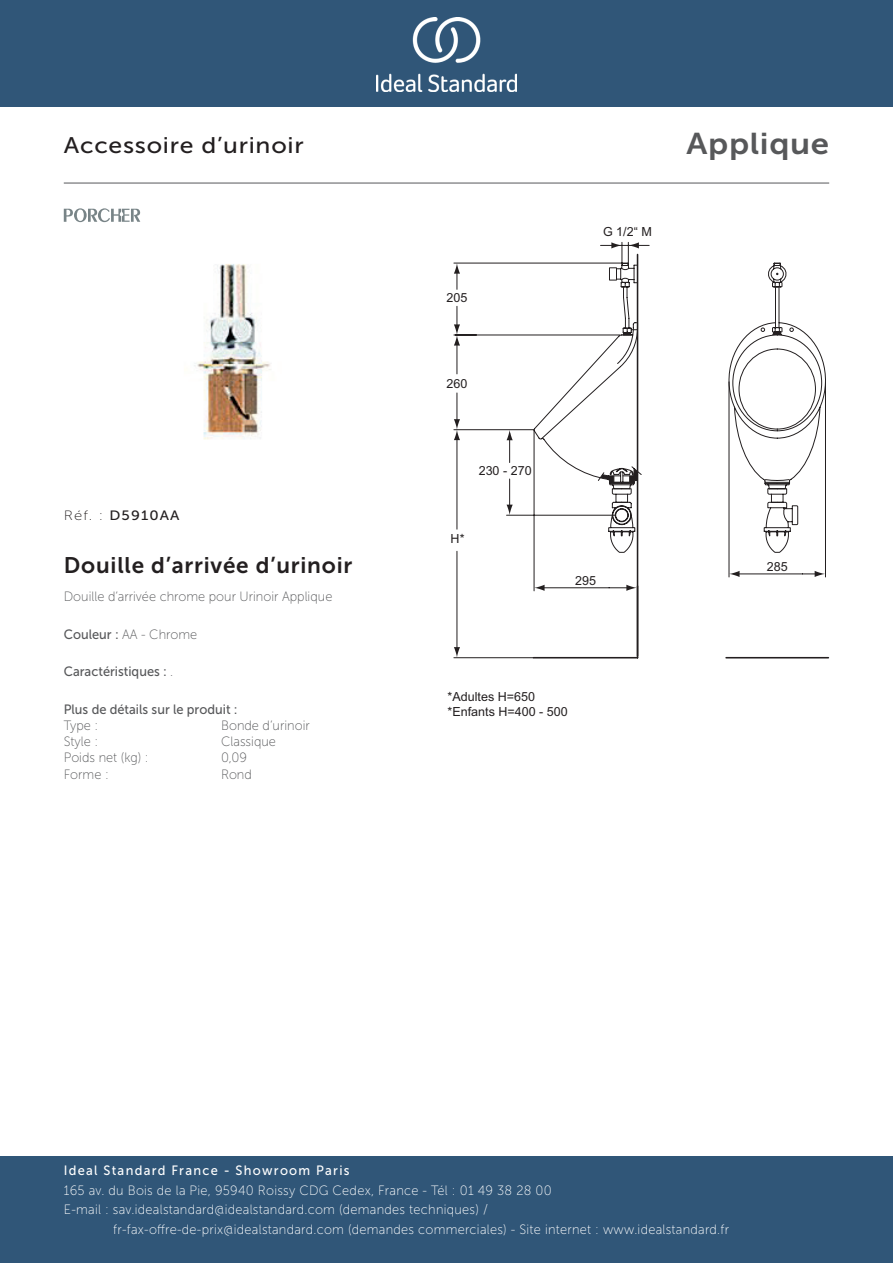
<style>
.page{position:relative;width:893px;height:1263px;background:#fff}
.page>*{position:absolute;margin:0;border:0;box-sizing:border-box;transform-origin:0 0}
._001_Produkttyp{font:30px "Museo Sans 700";letter-spacing:.02em;color:#57585a;scale:1.1 1}
.Article_Name{font:22.5px "Museo Sans 700";letter-spacing:.035em;color:#231f20}
.t1{font:22.5px "Museo Sans 500";letter-spacing:.03em;color:#231f20;scale:1.1 1}
.t2{font:13.5px/19.5px "Museo Sans 100";letter-spacing:.02em;color:#fff;scale:.95 1}
.Features{font:13.5px "Museo Sans 500";color:#57585a;scale:.95 1}
.Marketing_Descriptio{font:13.5px "Museo Sans 100";color:#57585a;scale:.95 1}
.t3{font:13.5px "Museo Sans 500";letter-spacing:.1em;color:#fff;scale:.95 1}
.Type{font:13.5px "Museo Sans 100";color:#57585a;scale:.95 1}
.Colour{font:13.5px "Museo Sans 100";color:#57585a;scale:.95 1}
.Net_Weight__kg{font:13.5px "Museo Sans 100";color:#57585a;scale:.95 1}
.Style{font:13.5px "Museo Sans 100";color:#57585a;scale:.95 1}
.t4{font:13.5px "Museo Sans 500";letter-spacing:.075em;color:#231f20;scale:1.1 1}
.Shape{font:13.5px "Museo Sans 100";color:#57585a;scale:.95 1}
.t5{font:12.6px/15px "Arial";color:#231f20}
.s1{font-family:"Museo Sans 100"}
.s2{font-family:"Museo Sans 500"}
</style>
<div class="page">
<div style="left:0;top:1157px;width:893px;height:106px;background:#305678"></div>
<div style="left:0;top:0;width:893px;height:107px;background:#305678"></div>
<img style="left:376px;top:18px;width:141px;height:73px">
<hr style="left:64px;top:183px;width:765px;height:1px;background:#57585a">
<img style="left:194px;top:264px;width:77px;height:176px">
<svg style="left:533px;top:328px;width:293px;height:162px"></svg>
<hr style="left:637px;top:254px;width:1px;height:404px;background:#231f20">
<hr style="left:533px;top:657px;width:104px;height:1px;background:#231f20">
<hr style="left:726px;top:657px;width:102px;height:1px;background:#231f20">
<svg style="left:597px;top:466px;width:11px;height:17px"></svg>
<svg style="left:608px;top:262px;width:190px;height:291px"></svg>
<hr style="left:454px;top:335px;width:166px;height:1px;background:#231f20">
<hr style="left:457px;top:551px;width:1px;height:101px;background:#231f20">
<hr style="left:457px;top:438px;width:1px;height:91px;background:#231f20">
<hr style="left:454px;top:657px;width:79px;height:1px;background:#231f20">
<hr style="left:509px;top:433px;width:1px;height:30px;background:#231f20">
<hr style="left:507px;top:515px;width:108px;height:1px;background:#231f20">
<hr style="left:454px;top:263px;width:168px;height:1px;background:#231f20">
<hr style="left:454px;top:429px;width:80px;height:1px;background:#231f20">
<hr style="left:534px;top:430px;width:1px;height:161px;background:#231f20">
<hr style="left:600px;top:245px;width:49px;height:1px;background:#231f20">
<hr style="left:541px;top:587px;width:68px;height:1px;background:#231f20">
<hr style="left:734px;top:574px;width:68px;height:1px;background:#231f20">
<hr style="left:825px;top:382px;width:1px;height:195px;background:#231f20">
<hr style="left:729px;top:382px;width:1px;height:195px;background:#231f20">
<svg style="left:454px;top:647px;width:6px;height:10px"></svg>
<svg style="left:507px;top:479px;width:6px;height:36px"></svg>
<svg style="left:454px;top:263px;width:6px;height:26px"></svg>
<svg style="left:454px;top:393px;width:6px;height:47px"></svg>
<svg style="left:507px;top:430px;width:6px;height:10px"></svg>
<svg style="left:534px;top:585px;width:11px;height:6px"></svg>
<svg style="left:729px;top:571px;width:10px;height:6px"></svg>
<svg style="left:609px;top:585px;width:28px;height:6px"></svg>
<svg style="left:802px;top:571px;width:23px;height:6px"></svg>
<svg style="left:611px;top:242px;width:28px;height:22px"></svg>
<svg style="left:454px;top:306px;width:22px;height:68px"></svg>
<svg style="left:64px;top:208px;width:76px;height:14px"></svg>
<p class="t1" style="left:64px;top:133px;width:220px">Accessoire d’urinoir</p>
<p class="_001_Produkttyp" style="left:686px;top:127px;width:131px">Applique</p>
<p class="t4" style="left:64px;top:508px;width:107px"><span class="s1">Réf. :</span> D5910AA</p>
<p class="Article_Name" style="left:64px;top:552px;width:290px">Douille d’arrivée d’urinoir</p>
<p class="Marketing_Descriptio" style="left:64px;top:590px;width:284px">Douille d‘arrivée chrome pour Urinoir Applique</p>
<p class="Colour" style="left:64px;top:627px;width:142px"><span class="s2">Couleur :</span> AA - Chrome</p>
<p class="Features" style="left:64px;top:664px;width:117px">Caractéristiques : <span class="s1">.</span></p>
<p class="Features" style="left:64px;top:702px;width:184px">Plus de détails sur le produit :</p>
<p class="Type" style="left:64px;top:718px;width:38px">Type :</p>
<p class="Type" style="left:221px;top:718px;width:95px">Bonde d‘urinoir</p>
<p class="Style" style="left:64px;top:734px;width:38px">Style :</p>
<p class="Style" style="left:221px;top:734px;width:59px">Classique</p>
<p class="Net_Weight__kg" style="left:64px;top:751px;width:91px">Poids net (kg) :</p>
<p class="Net_Weight__kg" style="left:221px;top:751px;width:29px">0,09</p>
<p class="Shape" style="left:64px;top:767px;width:49px">Forme :</p>
<p class="Shape" style="left:221px;top:767px;width:34px">Rond</p>
<p class="t5" style="left:446px;top:290px;width:22px">205</p>
<p class="t5" style="left:446px;top:376px;width:22px">260</p>
<p class="t5" style="left:479px;top:463px;width:54px">230 - 270</p>
<p class="t5" style="left:451px;top:532px;width:15px">H*</p>
<p class="t5" style="left:603px;top:224px;width:50px">G 1/2“ M</p>
<p class="t5" style="left:575px;top:573px;width:22px">295</p>
<p class="t5" style="left:448px;top:689px;width:122px">*Adultes H=650 *Enfants H=400 - 500</p>
<p class="t5" style="left:767px;top:559px;width:22px">285</p>
<p class="t3" style="left:64px;top:1163px;width:302px">Ideal Standard France - Showroom Paris</p>
<p class="t2" style="left:64px;top:1180px;width:515px">165 av. du Bois de la Pie, 95940 Roissy CDG Cedex, France - Tél : 01 49 38 28 00<br>E-mail : sav.idealstandard@idealstandard.com (demandes techniques) /</p>
<p class="t2" style="left:113px;top:1219px;width:650px">fr-fax-offre-de-prix@idealstandard.com (demandes commerciales) - Site internet : www.idealstandard.fr</p>
</div>
